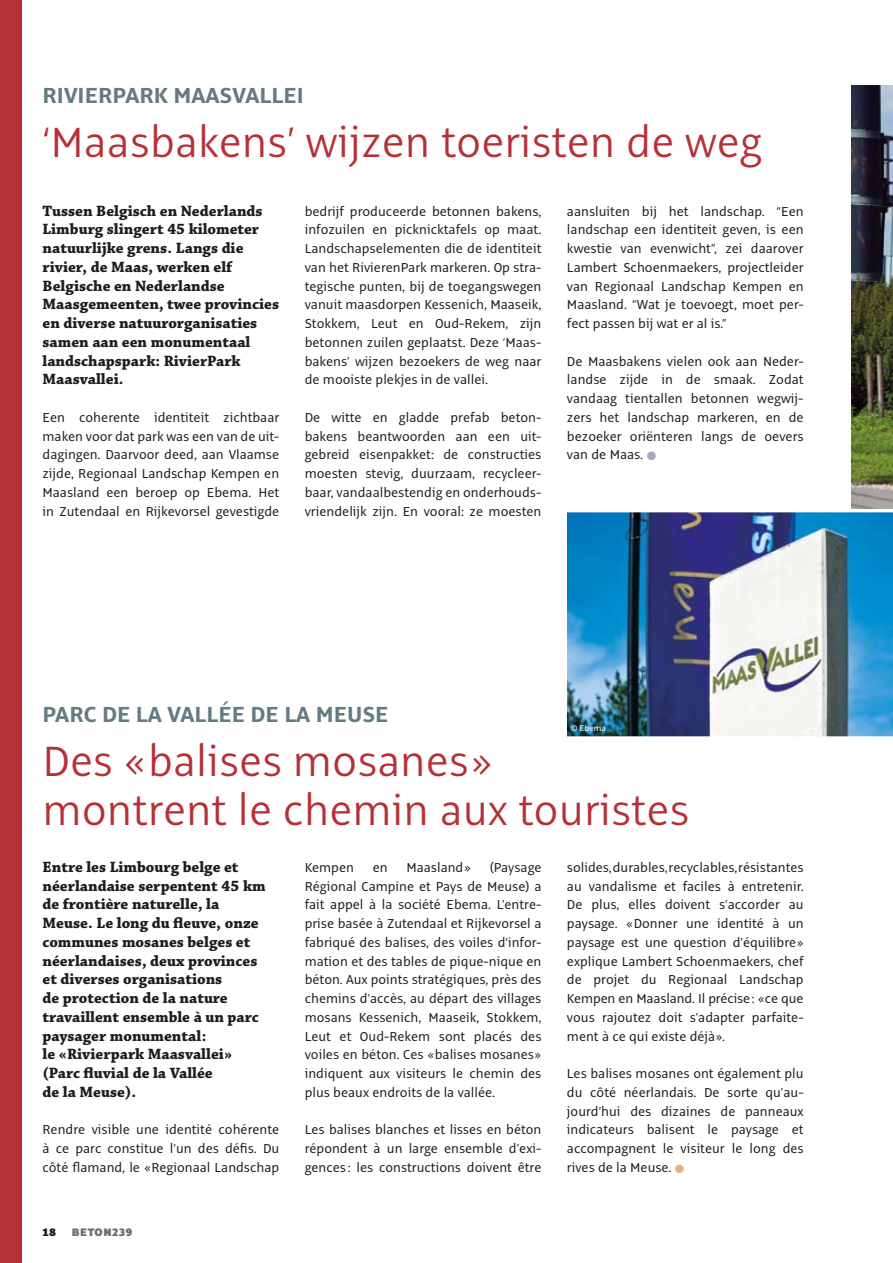
<style>
.page{position:relative;width:893px;height:1263px;background:#fff}
.page>*{position:absolute;margin:0;border:0;box-sizing:border-box;transform-origin:0 0}
.t1{font:300 46.5px/49.5px "Alto Pro";color:#b63137}
.t2{font:700 24px "Alto Pro";color:#647a84}
.t3{font:700 15.75px/18.8px "Chaparral Pro";color:#1d1d1b}
.t4{font:14.25px/18.8px "Alto Pro";color:#1d1d1b;text-align:justify}
.t5{font:900 12px "Alto Pro";letter-spacing:.04em;color:#6f6f6e}
.t6{font:900 12px "Alto Pro";color:#1d1d1b}
.t7{font:9px "Alto Pro";color:#fff}
</style>
<div class="page">
<div style="left:0;top:0;width:21px;height:1263px;background:#b63137"></div>
<img style="left:852px;top:86px;width:41px;height:422px">
<img style="left:567px;top:512px;width:326px;height:224px">
<h2 class="t2" style="left:43px;top:86px;width:263px">RIVIERPARK MAASVALLEI</h2>
<h1 class="t1" style="left:43px;top:120px;width:721px">‘Maasbakens’ wijzen toeristen de weg</h1>
<p class="t3" style="left:43px;top:202px;width:238px">Tussen Belgisch en Nederlands<br>Limburg slingert 45 kilometer natuurlijke grens. Langs die rivier, de Maas, werken elf<br>Belgische en Nederlandse<br>Maasgemeenten, twee provincies en diverse natuurorganisaties samen aan een monumentaal landschapspark: RivierPark<br>Maasvallei.</p>
<p class="t4" style="left:43px;top:409px;width:238px">Een coherente identiteit zichtbaar maken voor dat park was een van de uit&shy;dagingen. Daarvoor deed, aan Vlaamse zijde, Regionaal Landschap Kempen en Maasland een beroep op Ebema. Het in Zutendaal en Rijkevorsel gevestigde</p>
<p class="t4" style="left:305px;top:202px;width:238px">bedrijf produceerde betonnen bakens, infozuilen en picknicktafels op maat.<br>Landschapselementen die de identiteit van het RivierenPark markeren. Op stra&shy;tegische punten, bij de toegangswegen vanuit maasdorpen Kessenich, Maaseik, Stokkem, Leut en Oud-Rekem, zijn betonnen zuilen geplaatst. Deze ‘Maas&shy;bakens’ wijzen bezoekers de weg naar de mooiste plekjes in de vallei.</p>
<p class="t4" style="left:305px;top:409px;width:238px">De witte en gladde prefab beton&shy;bakens beantwoorden aan een uit&shy;gebreid eisenpakket: de constructies moesten stevig, duurzaam, recycleer&shy;baar, vandaalbestendig en onderhouds&shy;vriendelijk zijn. En vooral: ze moesten</p>
<p class="t4" style="left:567px;top:202px;width:238px">aansluiten bij het landschap. “Een landschap een identiteit geven, is een kwestie van evenwicht”, zei daarover Lambert Schoenmaekers, projectleider van Regionaal Landschap Kempen en Maasland. “Wat je toevoegt, moet per&shy;fect passen bij wat er al is.”</p>
<p class="t4" style="left:567px;top:352px;width:238px">De Maasbakens vielen ook aan Neder&shy;landse zijde in de smaak. Zodat vandaag tientallen betonnen wegwij&shy;zers het landschap markeren, en de bezoeker oriënteren langs de oevers van de Maas.</p>
<h2 class="t2" style="left:43px;top:705px;width:348px">PARC DE LA VALLÉE DE LA MEUSE</h2>
<h1 class="t1" style="left:43px;top:739px;width:648px">Des « balises mosanes »<br>montrent le chemin aux touristes</h1>
<p class="t3" style="left:43px;top:859px;width:225px">Entre les Limbourg belge et néerlandaise serpentent 45 km de frontière naturelle, la<br>Meuse. Le long du fleuve, onze communes mosanes belges et néerlandaises, deux provinces et diverses organisations<br>de protection de la nature travaillent ensemble à un parc paysager monumental :<br>le « Rivierpark Maasvallei » (Parc fluvial de la Vallée<br>de la Meuse).</p>
<p class="t4" style="left:43px;top:1121px;width:238px">Rendre visible une identité cohérente à ce parc constitue l’un des défis. Du côté flamand, le « Regionaal Landschap</p>
<p class="t7" style="left:571px;top:725px;width:36px">© Ebema</p>
<p class="t4" style="left:305px;top:859px;width:238px;text-indent:185px">(Paysage Régional Campine et Pays de Meuse) a fait appel à la société Ebema. L’entre&shy;prise basée à Zutendaal et Rijkevorsel a fabriqué des balises, des voiles d’infor&shy;mation et des tables de pique-nique en béton. Aux points stratégiques, près des chemins d’accès, au départ des villages mosans Kessenich, Maaseik, Stokkem, Leut et Oud-Rekem sont placés des voiles en béton. Ces « balises mosanes » indiquent aux visiteurs le chemin des plus beaux endroits de la vallée.</p>
<p class="t4" style="left:305px;top:1121px;width:238px">Les balises blanches et lisses en béton répondent à un large ensemble d’exi&shy;gences : les constructions doivent être</p>
<p class="t4" style="left:305px;top:859px;width:51px">Kempen</p>
<p class="t4" style="left:373px;top:859px;width:16px">en</p>
<p class="t4" style="left:406px;top:859px;width:66px">Maasland »</p>
<p class="t4" style="left:567px;top:859px;width:238px">solides, durables, recyclables, résistantes au vandalisme et faciles à entretenir.<br>De plus, elles doivent s’accor der au paysage. « Donner une identité à un paysage est une question d’équilibre » explique Lambert Schoenmaekers, chef de projet du Regionaal Landschap Kempen en Maasland. Il précise : « ce que vous rajoutez doit s’adapter parfaite&shy;ment à ce qui existe déjà ».</p>
<p class="t4" style="left:567px;top:1065px;width:238px">Les balises mosanes ont également plu du côté néerlandais. De sorte qu’au&shy;jourd’hui des dizaines de panneaux indicateurs balisent le paysage et accompagnent le visiteur le long des rives de la Meuse.</p>
<p class="t6" style="left:43px;top:1227px;width:15px">18</p>
<p class="t5" style="left:72px;top:1227px;width:62px">BETON239</p>
</div>
